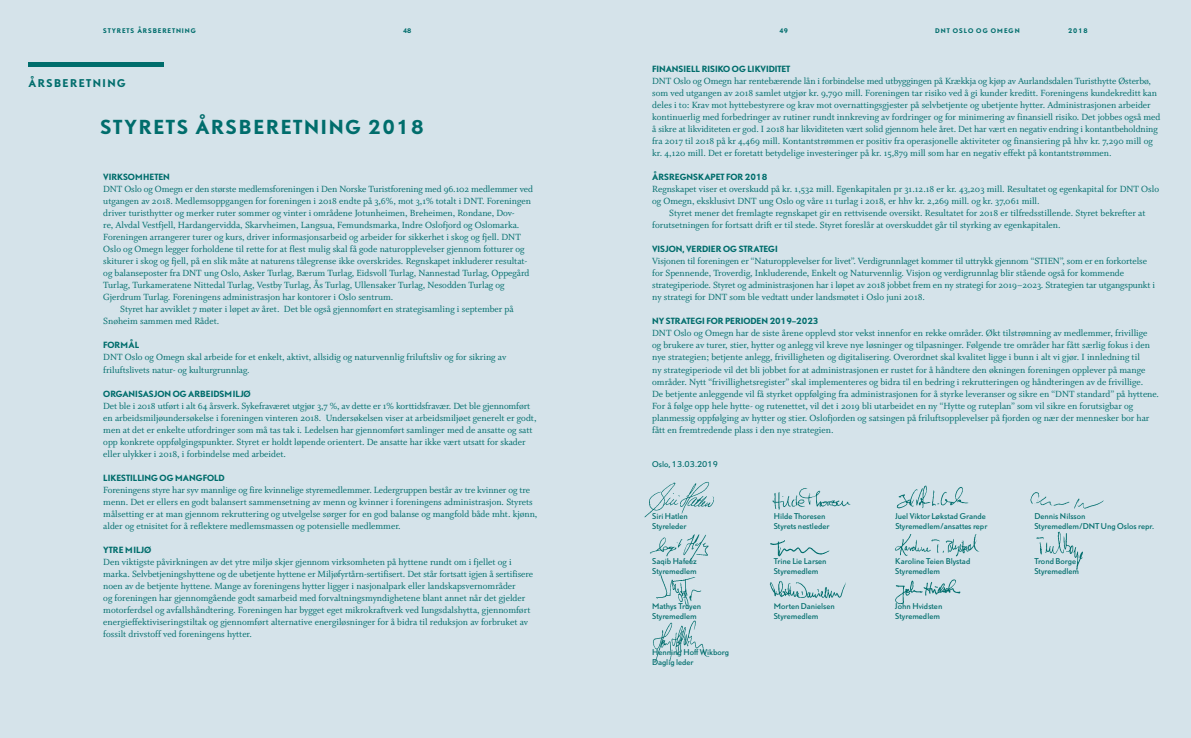
<style>
.page{position:relative;width:1191px;height:738px;background:#fff}
.page>*{position:absolute;margin:0;border:0;box-sizing:border-box;transform-origin:0 0}
.t1{font:700 18px "DTL Nobel TOT";letter-spacing:.1em;color:#006d6c}
.t2{font:10px/12px "Whitman Roman OSF";color:#006d6c}
.t3{font:700 10px "DTL Nobel TOT";letter-spacing:.15em;color:#006d6c}
.t4{font:700 8px "DTL Nobel TOT";color:#006d6c}
.t5{font:7.5px/10px "DTL Nobel TOT";color:#006d6c}
.t6{font:700 6px "DTL Nobel TOT";letter-spacing:.15em;color:#006d6c}
</style>
<div class="page">
<div style="left:0;top:0;width:595px;height:737px;background:#d5e3ea"></div>
<div style="left:595px;top:0;width:596px;height:737px;background:#d5e3ea"></div>
<div style="left:28px;top:62px;width:136px;height:5px;background:#006d6c"></div>
<img style="left:644px;top:481px;width:70px;height:37px">
<img style="left:769px;top:581px;width:77px;height:18px">
<img style="left:772px;top:488px;width:79px;height:22px">
<img style="left:653px;top:620px;width:57px;height:42px">
<img style="left:650px;top:534px;width:59px;height:28px">
<img style="left:656px;top:575px;width:46px;height:32px">
<img style="left:896px;top:485px;width:73px;height:24px">
<img style="left:1030px;top:492px;width:74px;height:17px">
<img style="left:894px;top:534px;width:86px;height:22px">
<img style="left:770px;top:540px;width:60px;height:16px">
<img style="left:1036px;top:531px;width:47px;height:39px">
<img style="left:895px;top:579px;width:66px;height:25px">
<p class="t6" style="left:103px;top:27px;width:94px">STYRETS ÅRSBERETNING</p>
<p class="t6" style="left:403px;top:27px;width:10px">48</p>
<p class="t6" style="left:779px;top:27px;width:10px">49</p>
<p class="t6" style="left:935px;top:27px;width:86px">DNT OSLO OG OMEGN</p>
<p class="t6" style="left:1068px;top:27px;width:21px">2018</p>
<p class="t3" style="left:28px;top:76px;width:99px">ÅRSBERETNING</p>
<h1 class="t1" style="left:100px;top:114px;width:325px">STYRETS ÅRSBERETNING 2018</h1>
<p class="t4" style="left:103px;top:171px;width:68px">VIRKSOMHETEN</p>
<p class="t2" style="left:103px;top:183px;width:431px">DNT Oslo og Omegn er den største medlemsforeningen i Den Norske Turistforening med 96.102 medlemmer ved</p>
<p class="t2" style="left:103px;top:195px;width:429px">utgangen av 2018. Medlemsoppgangen for foreningen i 2018 endte på 3,6%, mot 3,1% totalt i DNT. Foreningen</p>
<p class="t2" style="left:103px;top:207px;width:413px">driver turisthytter og merker ruter sommer og vinter i områdene Jotunheimen, Breheimen, Rondane, Dov-</p>
<p class="t2" style="left:103px;top:219px;width:417px">re, Alvdal Vestfjell, Hardangervidda, Skarvheimen, Langsua, Femundsmarka, Indre Oslofjord og Oslomarka.</p>
<p class="t2" style="left:103px;top:231px;width:419px">Foreningen arrangerer turer og kurs, driver informasjonsarbeid og arbeider for sikkerhet i skog og fjell. DNT</p>
<p class="t2" style="left:103px;top:243px;width:423px">Oslo og Omegn legger forholdene til rette for at flest mulig skal få gode naturopplevelser gjennom fotturer og</p>
<p class="t2" style="left:103px;top:255px;width:425px">skiturer i skog og fjell, på en slik måte at naturens tålegrense ikke overskrides. Regnskapet inkluderer resultat-</p>
<p class="t2" style="left:103px;top:267px;width:428px">og balanseposter fra DNT ung Oslo, Asker Turlag, Bærum Turlag, Eidsvoll Turlag, Nannestad Turlag, Oppegård</p>
<p class="t2" style="left:103px;top:279px;width:403px">Turlag, Turkameratene Nittedal Turlag, Vestby Turlag, Ås Turlag, Ullensaker Turlag, Nesodden Turlag og</p>
<p class="t2" style="left:103px;top:291px;width:292px">Gjerdrum Turlag. Foreningens administrasjon har kontorer i Oslo sentrum.</p>
<p class="t2" style="left:120px;top:303px;width:395px">Styret har avviklet 7 møter i løpet av året. Det ble også gjennomført en strategisamling i september på</p>
<p class="t2" style="left:103px;top:315px;width:117px">Snøheim sammen med Rådet.</p>
<p class="t4" style="left:103px;top:339px;width:38px">FORMÅL</p>
<p class="t2" style="left:103px;top:351px;width:404px">DNT Oslo og Omegn skal arbeide for et enkelt, aktivt, allsidig og naturvennlig friluftsliv og for sikring av friluftslivets natur- og kulturgrunnlag.</p>
<p class="t4" style="left:103px;top:387px;width:149px">ORGANISASJON OG ARBEIDSMILJØ</p>
<p class="t2" style="left:103px;top:399px;width:435px">Det ble i 2018 utført i alt 64 årsverk. Sykefraværet utgjør 3,7 %, av dette er 1% korttidsfravær. Det ble gjennomført en arbeidsmiljøundersøkelse i foreningen vinteren 2018. Undersøkelsen viser at arbeidsmiljøet generelt er godt, men at det er enkelte utfordringer som må tas tak i. Ledelsen har gjennomført samlinger med de ansatte og satt opp konkrete oppfølgingspunkter. Styret er holdt løpende orientert. De ansatte har ikke vært utsatt for skader eller ulykker i 2018, i forbindelse med arbeidet.</p>
<p class="t4" style="left:103px;top:471px;width:123px">LIKESTILLING OG MANGFOLD</p>
<p class="t2" style="left:103px;top:483px;width:436px">Foreningens styre har syv mannlige og fire kvinnelige styremedlemmer. Ledergruppen består av tre kvinner og tre menn. Det er ellers en godt balansert sammensetning av menn og kvinner i foreningens administrasjon. Styrets målsetting er at man gjennom rekruttering og utvelgelse sørger for en god balanse og mangfold både mht. kjønn, alder og etnisitet for å reflektere medlemsmassen og potensielle medlemmer.</p>
<p class="t4" style="left:103px;top:543px;width:50px">YTRE MILJØ</p>
<p class="t2" style="left:103px;top:555px;width:431px">Den viktigste påvirkningen av det ytre miljø skjer gjennom virksomheten på hyttene rundt om i fjellet og i marka. Selvbetjeningshyttene og de ubetjente hyttene er Miljøfyrtårn-sertifisert. Det står fortsatt igjen å sertifisere noen av de betjente hyttene. Mange av foreningens hytter ligger i nasjonalpark eller landskapsvernområder<br>og foreningen har gjennomgående godt samarbeid med forvaltningsmyndighetene blant annet når det gjelder motorferdsel og avfallshåndtering. Foreningen har bygget eget mikrokraftverk ved Iungsdalshytta, gjennomført energieffektiviseringstiltak og gjennomført alternative energiløsninger for å bidra til reduksjon av forbruket av fossilt drivstoff ved foreningens hytter.</p>
<p class="t4" style="left:652px;top:63px;width:140px">FINANSIELL RISIKO OG LIKVIDITET</p>
<p class="t2" style="left:652px;top:75px;width:509px">DNT Oslo og Omegn har rentebærende lån i forbindelse med utbyggingen på Krækkja og kjøp av Aurlandsdalen Turisthytte Østerbø, som ved utgangen av 2018 samlet utgjør kr. 9,790 mill. Foreningen tar risiko ved å gi kunder kreditt. Foreningens kundekreditt kan deles i to: Krav mot hyttebestyrere og krav mot overnattingsgjester på selvbetjente og ubetjente hytter. Administrasjonen arbeider kontinuerlig med forbedringer av rutiner rundt innkreving av fordringer og for minimering av finansiell risiko. Det jobbes også med å sikre at likviditeten er god. I 2018 har likviditeten vært solid gjennom hele året. Det har vært en negativ endring i kontantbeholdning fra 2017 til 2018 på kr 4,469 mill. Kontantstrømmen er positiv fra operasjonelle aktiviteter og finansiering på hhv kr. 7,290 mill og kr. 4,120 mill. Det er foretatt betydelige investeringer på kr. 15,879 mill som har en negativ effekt på kontantstrømmen.</p>
<p class="t4" style="left:652px;top:171px;width:117px">ÅRSREGNSKAPET FOR 2018</p>
<p class="t2" style="left:652px;top:183px;width:508px">Regnskapet viser et overskudd på kr. 1,532 mill. Egenkapitalen pr 31.12.18 er kr. 43,203 mill. Resultatet og egenkapital for DNT Oslo og Omegn, eksklusivt DNT ung Oslo og våre 11 turlag i 2018, er hhv kr. 2,269 mill. og kr. 37,061 mill.</p>
<p class="t2" style="left:652px;top:207px;width:495px;text-indent:17px">Styret mener det fremlagte regnskapet gir en rettvisende oversikt. Resultatet for 2018 er tilfredsstillende. Styret bekrefter at forutsetningen for fortsatt drift er til stede. Styret foreslår at overskuddet går til styrking av egenkapitalen.</p>
<p class="t4" style="left:652px;top:243px;width:127px">VISJON, VERDIER OG STRATEGI</p>
<p class="t2" style="left:652px;top:255px;width:504px">Visjonen til foreningen er “Naturopplevelser for livet”. Verdigrunnlaget kommer til uttrykk gjennom “STIEN”, som er en forkortelse for Spennende, Troverdig, Inkluderende, Enkelt og Naturvennlig. Visjon og verdigrunnlag blir stående også for kommende strategiperiode. Styret og administrasjonen har i løpet av 2018 jobbet frem en ny strategi for 2019–2023. Strategien tar utgangspunkt i ny strategi for DNT som ble vedtatt under landsmøtet i Oslo juni 2018.</p>
<p class="t4" style="left:652px;top:315px;width:168px">NY STRATEGI FOR PERIODEN 2019–2023</p>
<p class="t2" style="left:652px;top:327px;width:508px">DNT Oslo og Omegn har de siste årene opplevd stor vekst innenfor en rekke områder. Økt tilstrømning av medlemmer, frivillige og brukere av turer, stier, hytter og anlegg vil kreve nye løsninger og tilpasninger. Følgende tre områder har fått særlig fokus i den nye strategien; betjente anlegg, frivilligheten og digitalisering. Overordnet skal kvalitet ligge i bunn i alt vi gjør. I innledning til<br>ny strategiperiode vil det bli jobbet for at administrasjonen er rustet for å håndtere den økningen foreningen opplever på mange områder. Nytt “frivillighetsregister” skal implementeres og bidra til en bedring i rekrutteringen og håndteringen av de frivillige.<br>De betjente anleggende vil få styrket oppfølging fra administrasjonen for å styrke leveranser og sikre en “DNT standard” på hyttene.<br>For å følge opp hele hytte- og rutenettet, vil det i 2019 bli utarbeidet en ny “Hytte og ruteplan” som vil sikre en forutsigbar og planmessig oppfølging av hytter og stier. Oslofjorden og satsingen på friluftsopplevelser på fjorden og nær der mennesker bor har fått en fremtredende plass i den nye strategien.</p>
<p class="t5" style="left:652px;top:458px;width:67px">Oslo, 13.03.2019</p>
<p class="t5" style="left:652px;top:510px;width:37px">Siri Hatlen<br>Styreleder</p>
<p class="t5" style="left:773px;top:510px;width:57px">Hilde Thoresen<br>Styrets nestleder</p>
<p class="t5" style="left:895px;top:510px;width:93px">Juel Viktor Løkstad Grande<br>Styremedlem/ansattes repr</p>
<p class="t5" style="left:1034px;top:510px;width:121px">Dennis Nilsson<br>Styremedlem/DNT Ung Oslos repr.</p>
<p class="t5" style="left:652px;top:555px;width:46px">Saqib Hafeez<br>Styremedlem</p>
<p class="t5" style="left:773px;top:555px;width:54px">Trine Lie Larsen<br>Styremedlem</p>
<p class="t5" style="left:895px;top:555px;width:77px">Karoline Teien Blystad<br>Styremedlem</p>
<p class="t5" style="left:1034px;top:555px;width:46px">Trond Borge<br>Styremedlem</p>
<p class="t5" style="left:652px;top:600px;width:50px">Mathys Truyen<br>Styremedlem</p>
<p class="t5" style="left:773px;top:600px;width:63px">Morten Danielsen<br>Styremedlem</p>
<p class="t5" style="left:895px;top:600px;width:49px">John Hvidsten<br>Styremedlem</p>
<p class="t5" style="left:652px;top:646px;width:78px">Henning Hoff Wikborg<br>Daglig leder</p>
</div>
